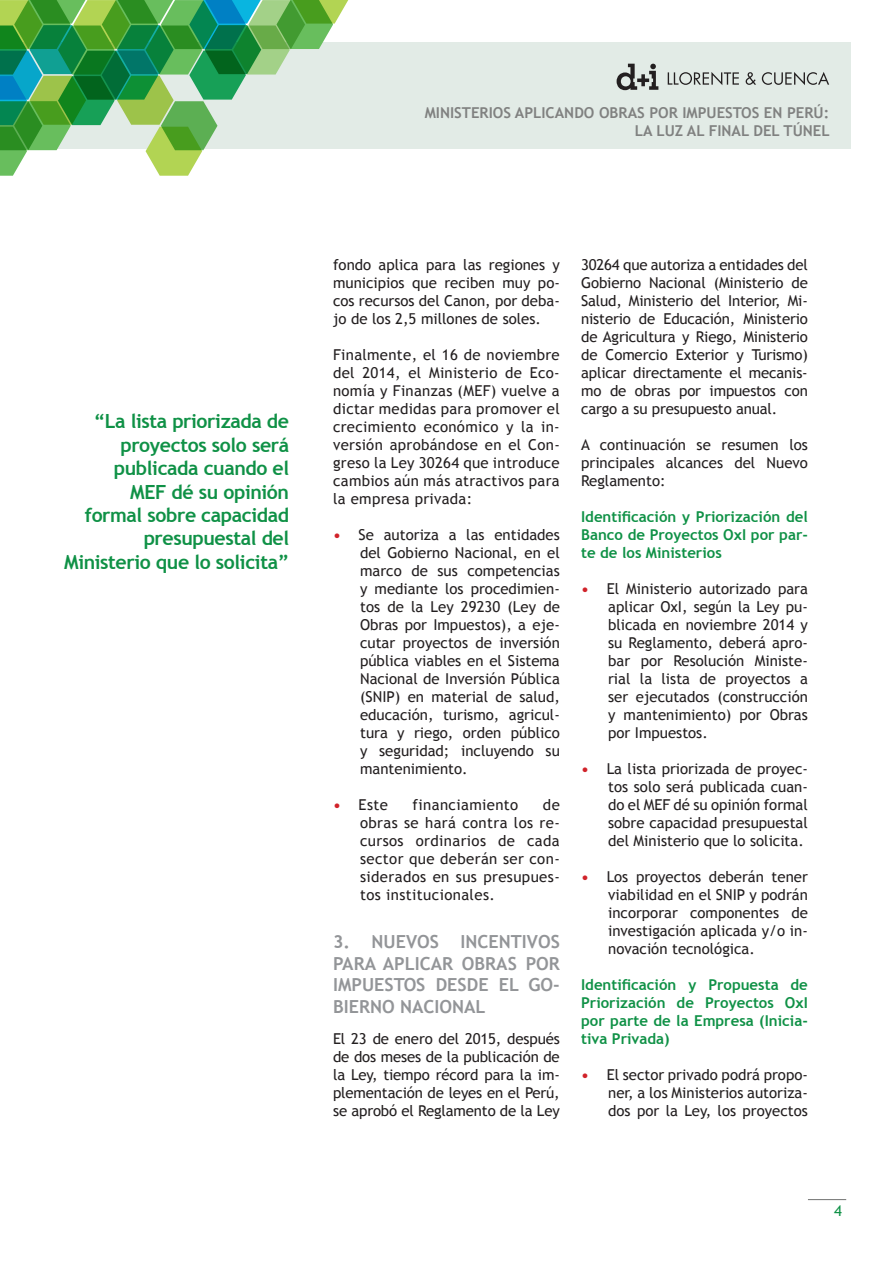
<style>
.page{position:relative;width:893px;height:1263px;background:#fff}
.page>*{position:absolute;margin:0;border:0;box-sizing:border-box;transform-origin:0 0}
.t1{font:700 19.5px/23.4px "Trebuchet MS";letter-spacing:-.02em;color:#0f9146;text-align:right}
.t2{font:700 18px/21.6px "Trebuchet MS";color:#939598;text-align:justify}
.t3{font:15px/18px "Trebuchet MS";color:#231f20;text-align:justify}
.t4{font:700 15px/18px "Trebuchet MS";color:#0f9146;text-align:justify}
.t5{font:700 15px/18px "Trebuchet MS";color:#808180;text-align:right}
.t6{font:15px "Trebuchet MS";letter-spacing:.025em;color:#231f20}
.t7{font:15px "Trebuchet MS";color:#0f9146}
.s1{font-weight:700;color:#d1232a}
</style>
<div class="page">
<div style="left:0;top:43px;width:850px;height:106px;background:#e2ebe6"></div>
<svg style="left:0;top:0;width:348px;height:176px"></svg>
<svg style="left:668px;top:72px;width:71px;height:13px"></svg>
<svg style="left:746px;top:72px;width:10px;height:13px"></svg>
<svg style="left:762px;top:72px;width:67px;height:13px"></svg>
<svg style="left:617px;top:64px;width:41px;height:26px"></svg>
<hr style="left:808px;top:1199px;width:38px;height:1px;background:#808180">
<p class="t5" style="left:425px;top:104px;width:407px">Ministerios aplicando Obras por impuestos en Perú: la luz al final del túnel</p>
<h1 class="t1" style="left:64px;top:410px;width:226px">“La lista priorizada de proyectos solo será publicada cuando el<br>MEF dé su opinión<br>formal sobre capacidad presupuestal del<br>Ministerio que lo solicita”</h1>
<p class="t3" style="left:333px;top:256px;width:228px">fondo aplica para las regiones y municipios que reciben muy po&shy;cos recursos del Canon, por deba&shy;jo de los 2,5 millones de soles.</p>
<p class="t3" style="left:333px;top:346px;width:228px">Finalmente, el 16 de noviembre del 2014, el Ministerio de Eco&shy;nomía y Finanzas (MEF) vuelve a dictar medidas para promover el crecimiento económico y la in&shy;versión aprobándose en el Con&shy;greso la Ley 30264 que introduce cambios aún más atractivos para la empresa privada:</p>
<p class="t3" style="left:360px;top:526px;width:201px;text-indent:-27px"><span class="s1">•</span> Se autoriza a las entidades del Gobierno Nacional, en el marco de sus competencias y mediante los procedimien&shy;tos de la Ley 29230 (Ley de Obras por Impuestos), a eje&shy;cutar proyectos de inversión pública viables en el Sistema Nacional de Inversión Pública (SNIP) en material de salud, educación, turismo, agricul&shy;tura y riego, orden público y seguridad; incluyendo su mantenimiento.</p>
<p class="t3" style="left:333px;top:796px;width:56px"><span class="s1">•</span> Este</p>
<p class="t6" style="left:413px;top:796px;width:107px">financiamiento</p>
<p class="t3" style="left:360px;top:796px;width:201px;text-indent:183px">de obras se hará contra los re&shy;cursos ordinarios de cada sector que deberán ser con&shy;siderados en sus presupues&shy;tos institucionales.</p>
<p class="t2" style="left:333px;top:931px;width:96px">3. Nuevos</p>
<p class="t2" style="left:460px;top:931px;width:11px">incen</p>
<p class="t2" style="left:511px;top:931px;width:39px">tivos</p>
<p class="t2" style="left:333px;top:953px;width:12px">para</p>
<p class="t2" style="left:383px;top:953px;width:12px">aplicar</p>
<p class="t2" style="left:333px;top:953px;width:228px;text-indent:129px">OBRAS POR IMPUESTOS desde el Go&shy;bierno</p>
<p class="t2" style="left:400px;top:996px;width:24px">Nacional</p>
<p class="t3" style="left:333px;top:1030px;width:228px">El 23 de enero del 2015, después de dos meses de la publicación de la Ley, tiempo récord para la im&shy;plementación de leyes en el Perú, se aprobó el Reglamento de la Ley</p>
<p class="t3" style="left:581px;top:256px;width:228px">30264 que autoriza a entidades del Gobierno Nacional (Ministerio de Salud, Ministerio del Interior, Mi&shy;nisterio de Educación, Ministerio de Agricultura y Riego, Ministerio de Comercio Exterior y Turismo) aplicar directamente el mecanis&shy;mo de obras por impuestos con cargo a su presupuesto anual.</p>
<p class="t3" style="left:581px;top:436px;width:228px">A continuación se resumen los principales alcances del Nuevo Reglamento:</p>
<p class="t4" style="left:581px;top:508px;width:228px">Identificación y Priorización del Banco de Proyectos OxI por par&shy;te de los Ministerios</p>
<p class="t3" style="left:608px;top:580px;width:201px;text-indent:-27px"><span class="s1">•</span> El Ministerio autorizado para aplicar OxI, según la Ley pu&shy;blicada en noviembre 2014 y su Reglamento, deberá apro&shy;bar por Resolución Ministe&shy;rial la lista de proyectos a ser ejecutados (construcción y mantenimiento) por Obras por Impuestos.</p>
<p class="t3" style="left:608px;top:760px;width:201px;text-indent:-27px"><span class="s1">•</span> La lista priorizada de proyec&shy;tos solo será publicada cuan&shy;do el MEF dé su opinión formal sobre capacidad presupuestal del Ministerio que lo solicita.</p>
<p class="t3" style="left:608px;top:868px;width:201px;text-indent:-27px"><span class="s1">•</span> Los proyectos deberán tener viabilidad en el SNIP y podrán incorporar componentes de investigación aplicada y/o in&shy;novación tecnológica.</p>
<p class="t4" style="left:581px;top:976px;width:228px">Identificación y Propuesta de Priorización de Proyectos OxI por parte de la Empresa (Inicia&shy;tiva Privada)</p>
<p class="t3" style="left:608px;top:1066px;width:201px;text-indent:-27px"><span class="s1">•</span> El sector privado podrá propo&shy;ner, a los Ministerios autoriza&shy;dos por la Ley, los proyectos</p>
<p class="t7" style="left:834px;top:1201px;width:9px">4</p>
</div>
